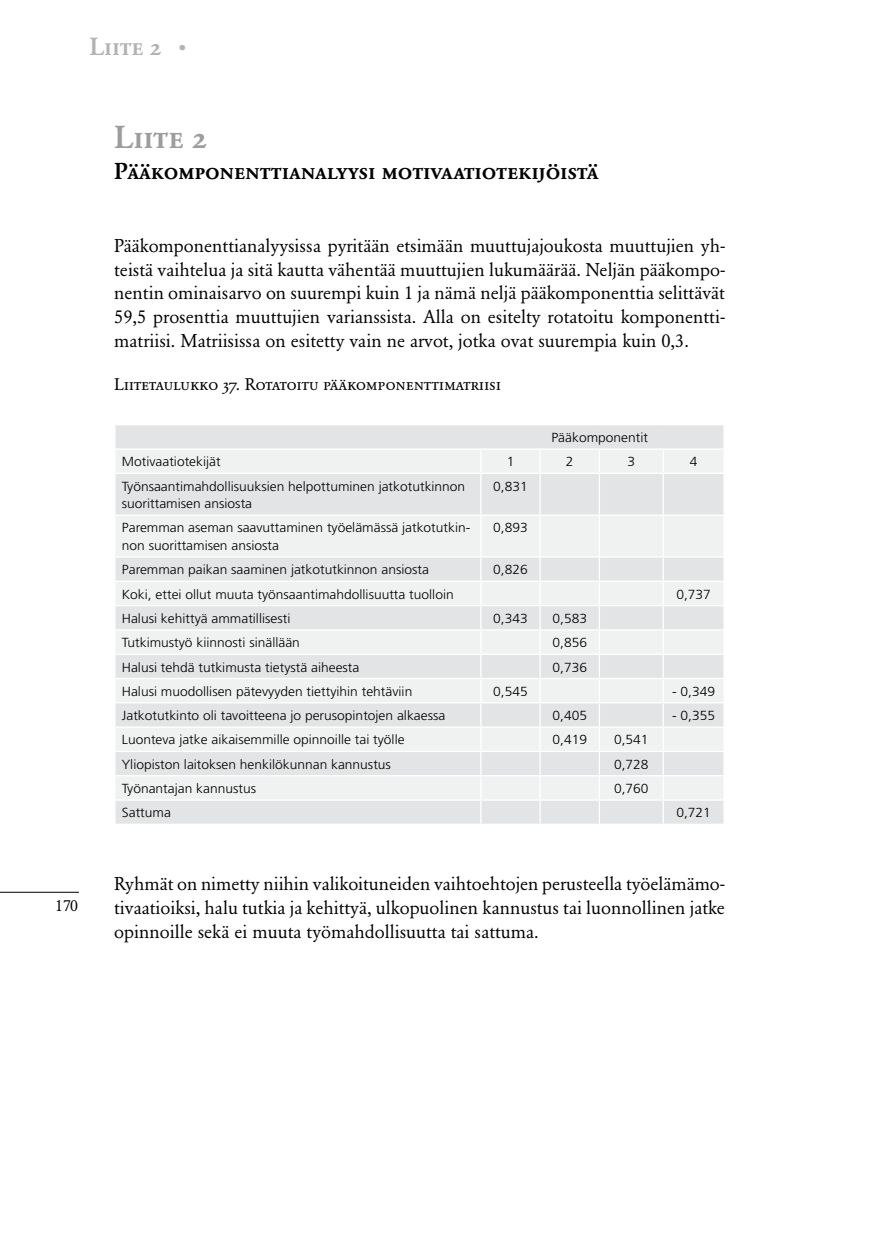
<style>
.page{position:relative;width:874px;height:1241px;background:#fff}
.page>*{position:absolute;margin:0;border:0;box-sizing:border-box;transform-origin:0 0}
.t1{font:31.5px "Garamond BE Medium SC";color:#9c9d9f}
.t2{font:24.5px "Garamond BE Medium SC";color:#b1b3b4}
.t3{font:22.75px "Garamond BE Medium SC";color:#000}
.t4{font:18.38px/23.6px "Garamond BE";color:#000;text-align:justify}
.t5{font:16.62px "Garamond BE Regular SC";color:#000;scale:1.05 1}
.t6{font:15.75px "Garamond BE";color:#000}
.t7{font:300 13.12px/17.5px "Frutiger";color:#000;scale:1.05 1}
.s1{font-size:21px}
</style>
<div class="page">
<hr style="left:0;top:891px;width:79px;height:1px;background:#000">
<div style="left:115px;top:425px;width:608px;height:398px;background:#e3e4e5"></div>
<svg style="left:115px;top:449px;width:608px;height:350px;fill:#f0f1f1"></svg>
<hr style="left:114px;top:448px;width:366px;height:1px;background:#fff">
<hr style="left:480px;top:448px;width:60px;height:1px;background:#fff">
<svg style="left:480px;top:449px;width:1px;height:23px"></svg>
<hr style="left:540px;top:448px;width:59px;height:1px;background:#fff">
<svg style="left:539px;top:449px;width:1px;height:23px"></svg>
<hr style="left:599px;top:448px;width:64px;height:1px;background:#fff">
<svg style="left:598px;top:449px;width:1px;height:23px"></svg>
<hr style="left:663px;top:448px;width:61px;height:1px;background:#fff">
<svg style="left:662px;top:449px;width:1px;height:23px"></svg>
<svg style="left:723px;top:425px;width:1px;height:23px"></svg>
<hr style="left:114px;top:472px;width:366px;height:2px;background:#fff">
<hr style="left:480px;top:472px;width:60px;height:2px;background:#fff">
<hr style="left:480px;top:474px;width:1px;height:40px;background:#fff">
<hr style="left:540px;top:472px;width:59px;height:2px;background:#fff">
<hr style="left:539px;top:474px;width:1px;height:40px;background:#fff">
<hr style="left:599px;top:472px;width:64px;height:2px;background:#fff">
<hr style="left:598px;top:474px;width:1px;height:40px;background:#fff">
<hr style="left:663px;top:472px;width:61px;height:2px;background:#fff">
<hr style="left:662px;top:474px;width:1px;height:40px;background:#fff">
<hr style="left:114px;top:514px;width:366px;height:1px;background:#fff">
<hr style="left:480px;top:514px;width:60px;height:1px;background:#fff">
<hr style="left:480px;top:515px;width:1px;height:41px;background:#fff">
<hr style="left:540px;top:514px;width:59px;height:1px;background:#fff">
<hr style="left:539px;top:515px;width:1px;height:41px;background:#fff">
<hr style="left:599px;top:514px;width:64px;height:1px;background:#fff">
<hr style="left:598px;top:515px;width:1px;height:41px;background:#fff">
<hr style="left:663px;top:514px;width:61px;height:1px;background:#fff">
<hr style="left:662px;top:515px;width:1px;height:41px;background:#fff">
<hr style="left:114px;top:556px;width:366px;height:1px;background:#fff">
<hr style="left:480px;top:556px;width:60px;height:1px;background:#fff">
<hr style="left:540px;top:556px;width:59px;height:1px;background:#fff">
<hr style="left:599px;top:556px;width:64px;height:1px;background:#fff">
<hr style="left:663px;top:556px;width:61px;height:1px;background:#fff">
<hr style="left:114px;top:580px;width:366px;height:2px;background:#fff">
<hr style="left:480px;top:580px;width:60px;height:2px;background:#fff">
<hr style="left:540px;top:580px;width:59px;height:2px;background:#fff">
<hr style="left:599px;top:580px;width:64px;height:2px;background:#fff">
<hr style="left:663px;top:580px;width:61px;height:2px;background:#fff">
<hr style="left:114px;top:605px;width:366px;height:1px;background:#fff">
<hr style="left:480px;top:605px;width:60px;height:1px;background:#fff">
<hr style="left:540px;top:605px;width:59px;height:1px;background:#fff">
<hr style="left:599px;top:605px;width:64px;height:1px;background:#fff">
<hr style="left:663px;top:605px;width:61px;height:1px;background:#fff">
<hr style="left:114px;top:629px;width:366px;height:1px;background:#fff">
<hr style="left:480px;top:629px;width:60px;height:1px;background:#fff">
<hr style="left:540px;top:629px;width:59px;height:1px;background:#fff">
<hr style="left:599px;top:629px;width:64px;height:1px;background:#fff">
<hr style="left:663px;top:629px;width:61px;height:1px;background:#fff">
<hr style="left:114px;top:653px;width:366px;height:1px;background:#fff">
<hr style="left:480px;top:653px;width:60px;height:1px;background:#fff">
<hr style="left:540px;top:653px;width:59px;height:1px;background:#fff">
<hr style="left:599px;top:653px;width:64px;height:1px;background:#fff">
<hr style="left:663px;top:653px;width:61px;height:1px;background:#fff">
<hr style="left:114px;top:677px;width:366px;height:2px;background:#fff">
<hr style="left:480px;top:677px;width:60px;height:2px;background:#fff">
<hr style="left:540px;top:677px;width:59px;height:2px;background:#fff">
<hr style="left:599px;top:677px;width:64px;height:2px;background:#fff">
<hr style="left:663px;top:677px;width:61px;height:2px;background:#fff">
<hr style="left:114px;top:702px;width:366px;height:1px;background:#fff">
<hr style="left:480px;top:702px;width:60px;height:1px;background:#fff">
<hr style="left:540px;top:702px;width:59px;height:1px;background:#fff">
<hr style="left:599px;top:702px;width:64px;height:1px;background:#fff">
<hr style="left:663px;top:702px;width:61px;height:1px;background:#fff">
<hr style="left:114px;top:726px;width:366px;height:1px;background:#fff">
<hr style="left:480px;top:726px;width:60px;height:1px;background:#fff">
<hr style="left:540px;top:726px;width:59px;height:1px;background:#fff">
<hr style="left:599px;top:726px;width:64px;height:1px;background:#fff">
<hr style="left:663px;top:726px;width:61px;height:1px;background:#fff">
<hr style="left:114px;top:750px;width:366px;height:2px;background:#fff">
<hr style="left:480px;top:750px;width:60px;height:2px;background:#fff">
<hr style="left:540px;top:750px;width:59px;height:2px;background:#fff">
<hr style="left:599px;top:750px;width:64px;height:2px;background:#fff">
<hr style="left:663px;top:750px;width:61px;height:2px;background:#fff">
<hr style="left:114px;top:775px;width:366px;height:1px;background:#fff">
<hr style="left:480px;top:775px;width:60px;height:1px;background:#fff">
<hr style="left:540px;top:775px;width:59px;height:1px;background:#fff">
<hr style="left:599px;top:775px;width:64px;height:1px;background:#fff">
<hr style="left:663px;top:775px;width:61px;height:1px;background:#fff">
<hr style="left:114px;top:799px;width:366px;height:1px;background:#fff">
<hr style="left:480px;top:799px;width:60px;height:1px;background:#fff">
<svg style="left:480px;top:557px;width:1px;height:266px"></svg>
<hr style="left:540px;top:799px;width:59px;height:1px;background:#fff">
<svg style="left:539px;top:557px;width:1px;height:266px"></svg>
<hr style="left:599px;top:799px;width:64px;height:1px;background:#fff">
<svg style="left:598px;top:557px;width:1px;height:266px"></svg>
<hr style="left:663px;top:799px;width:61px;height:1px;background:#fff">
<svg style="left:662px;top:557px;width:1px;height:266px"></svg>
<svg style="left:723px;top:558px;width:1px;height:265px"></svg>
<h2 class="t2" style="left:89px;top:32px;width:98px">Liite 2 <span class="s1">•</span></h2>
<p class="t6" style="left:55px;top:896px;width:24px">170</p>
<h1 class="t1" style="left:114px;top:118px;width:94px">Liite 2</h1>
<h3 class="t3" style="left:114px;top:158px;width:485px">Pääkomponenttianalyysi motivaatiotekijöistä</h3>
<p class="t4" style="left:114px;top:234px;width:612px">Pääkomponenttianalyysissa pyritään etsimään muuttujajoukosta muuttujien yh&shy;teistä vaihtelua ja sitä kautta vähentää muuttujien lukumäärää. Neljän pääkompo&shy;nentin ominaisarvo on suurempi kuin 1 ja nämä neljä pääkomponenttia selittävät 59,5 prosenttia muuttujien varianssista. Alla on esitelty rotatoitu komponentti&shy;matriisi. Matriisissa on esitetty vain ne arvot, jotka ovat suurempia kuin 0,3.</p>
<p class="t5" style="left:114px;top:374px;width:369px">Liitetaulukko 37. Rotatoitu pääkomponenttimatriisi</p>
<p class="t7" style="left:551px;top:428px;width:93px">Pääkomponentit</p>
<p class="t7" style="left:122px;top:453px;width:96px">Motivaatiotekijät</p>
<p class="t7" style="left:506px;top:453px;width:9px">1</p>
<p class="t7" style="left:565px;top:453px;width:9px">2</p>
<p class="t7" style="left:627px;top:453px;width:9px">3</p>
<p class="t7" style="left:689px;top:453px;width:9px">4</p>
<p class="t7" style="left:122px;top:477px;width:328px">Työnsaantimahdollisuuksien helpottuminen jatkotutkinnon suorittamisen ansiosta</p>
<p class="t7" style="left:493px;top:477px;width:34px">0,831</p>
<p class="t7" style="left:122px;top:519px;width:333px">Paremman aseman saavuttaminen työelämässä jatkotutkin&shy;non suorittamisen ansiosta</p>
<p class="t7" style="left:493px;top:519px;width:34px">0,893</p>
<p class="t7" style="left:122px;top:561px;width:294px">Paremman paikan saaminen jatkotutkinnon ansiosta</p>
<p class="t7" style="left:493px;top:561px;width:34px">0,826</p>
<p class="t7" style="left:122px;top:585px;width:317px">Koki, ettei ollut muuta työnsaantimahdollisuutta tuolloin</p>
<p class="t7" style="left:676px;top:585px;width:34px">0,737</p>
<p class="t7" style="left:122px;top:609px;width:162px">Halusi kehittyä ammatillisesti</p>
<p class="t7" style="left:493px;top:609px;width:34px">0,343</p>
<p class="t7" style="left:552px;top:609px;width:34px">0,583</p>
<p class="t7" style="left:122px;top:633px;width:171px">Tutkimustyö kiinnosti sinällään</p>
<p class="t7" style="left:552px;top:633px;width:34px">0,856</p>
<p class="t7" style="left:122px;top:658px;width:228px">Halusi tehdä tutkimusta tietystä aiheesta</p>
<p class="t7" style="left:552px;top:658px;width:34px">0,736</p>
<p class="t7" style="left:122px;top:682px;width:278px">Halusi muodollisen pätevyyden tiettyihin tehtäviin</p>
<p class="t7" style="left:493px;top:682px;width:34px">0,545</p>
<p class="t7" style="left:671px;top:682px;width:42px">- 0,349</p>
<p class="t7" style="left:122px;top:706px;width:309px">Jatkotutkinto oli tavoitteena jo perusopintojen alkaessa</p>
<p class="t7" style="left:552px;top:706px;width:34px">0,405</p>
<p class="t7" style="left:671px;top:706px;width:42px">- 0,355</p>
<p class="t7" style="left:122px;top:731px;width:271px">Luonteva jatke aikaisemmille opinnoille tai työlle</p>
<p class="t7" style="left:552px;top:731px;width:34px">0,419</p>
<p class="t7" style="left:613px;top:731px;width:34px">0,541</p>
<p class="t7" style="left:122px;top:755px;width:258px">Yliopiston laitoksen henkilökunnan kannustus</p>
<p class="t7" style="left:613px;top:755px;width:34px">0,728</p>
<p class="t7" style="left:122px;top:779px;width:129px">Työnantajan kannustus</p>
<p class="t7" style="left:613px;top:779px;width:34px">0,760</p>
<p class="t7" style="left:122px;top:804px;width:48px">Sattuma</p>
<p class="t7" style="left:676px;top:804px;width:34px">0,721</p>
<h3 class="t4" style="left:114px;top:872px;width:612px">Ryhmät on nimetty niihin valikoituneiden vaihtoehtojen perusteella työelämämo&shy;tivaatioiksi, halu tutkia ja kehittyä, ulkopuolinen kannustus tai luonnollinen jatke opinnoille sekä ei muuta työmahdollisuutta tai sattuma.</h3>
</div>
